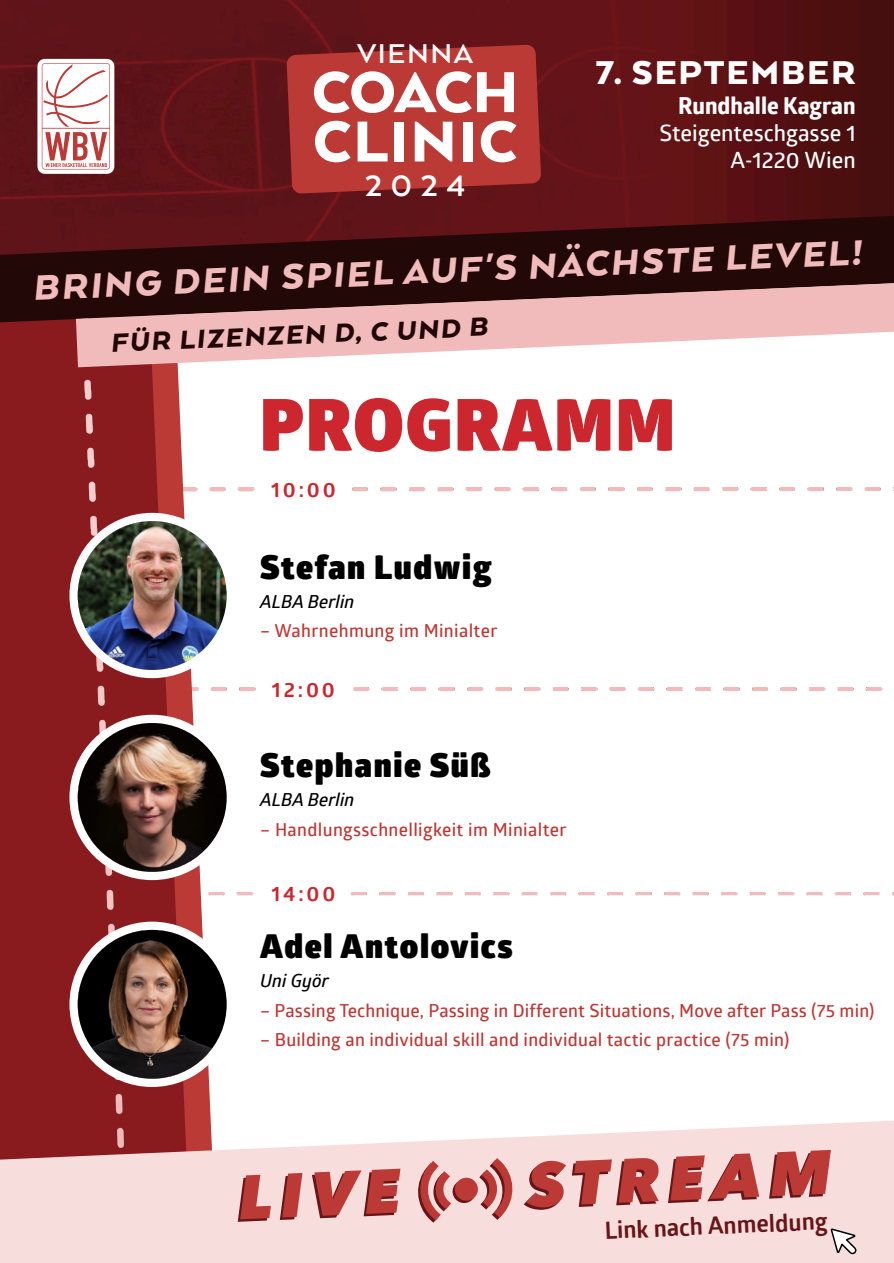
<style>
.page{position:relative;width:894px;height:1263px;background:#fff}
.page>*{position:absolute;margin:0;border:0;box-sizing:border-box;transform-origin:0 0}
.t1{font:900 72px "Glober";letter-spacing:.025em;color:#cc272e}
.t2{font:900 66.45px/49.3px "Arquitecta";letter-spacing:.025em;color:#fff}
.t3{font:italic 800 61.65px "Avenir Next";color:#671518}
.t4{font:italic 900 40.5px "Arquitecta";color:#f1bbbb}
.t5{font:900 37.95px "Arquitecta";letter-spacing:.05em;color:#fff}
.t6{font:700 33.9px "Arquitecta";color:#fff}
.t7{font:900 33px "Glober";letter-spacing:.05em;color:#000}
.t8{font:700 31.35px "Arquitecta";letter-spacing:.05em;color:#fff}
.t9{font:italic 900 30px "Arquitecta";color:#220708}
.t10{font:700 24px "Glober";color:#671518}
.t11{font:700 22.95px "Globerx";color:#fff}
.t12{font:600 22.5px/27px "Glober";color:#fff;text-align:right}
.t13{font:700 21px "Glober";letter-spacing:.135em;color:#cd252d}
.t14{font:600 18px "Glober";letter-spacing:.015em;color:#bc3a36}
.t15{font:italic 600 18px "Glober";color:#000}
</style>
<div class="page">
<img style="left:0;top:0;width:893px;height:215px">
<div style="left:0;top:325px;width:81px;height:795px;background:#891b1f"></div>
<img style="left:81px;top:367px;width:802px;height:753px">
<svg style="left:0;top:215px;width:893px;height:110px;background:#350b0c"></svg>
<svg style="left:76px;top:282px;width:817px;height:85px;fill:#f1bbbb"></svg>
<svg style="left:0;top:1120px;width:893px;height:143px;background:#f2d4d4"></svg>
<svg style="left:286px;top:47px;width:255px;height:147px;background:#b43633"></svg>
<svg style="left:37px;top:59px;width:77px;height:115px"></svg>
<svg style="left:69px;top:922px;width:166px;height:165px"></svg>
<img style="left:78px;top:930px;width:148px;height:149px;border-radius:50%">
<svg style="left:69px;top:715px;width:166px;height:165px"></svg>
<img style="left:78px;top:723px;width:148px;height:149px;border-radius:50%">
<svg style="left:69px;top:513px;width:166px;height:165px"></svg>
<img style="left:78px;top:521px;width:148px;height:149px;border-radius:50%">
<div style="left:260px;top:471px;width:87px;height:38px;background:#fff;border-radius:19px"></div>
<div style="left:260px;top:673px;width:87px;height:33px;background:#fff;border-radius:16px"></div>
<div style="left:260px;top:878px;width:87px;height:32px;background:#fff;border-radius:16px"></div>
<svg style="left:452px;top:1180px;width:23px;height:23px"></svg>
<svg style="left:479px;top:1158px;width:37px;height:62px;background:#d59291"></svg>
<svg style="left:413px;top:1161px;width:38px;height:62px;background:#d69493"></svg>
<div style="left:454px;top:1177px;width:24px;height:24px;background:#bc3a36;border-radius:50%"></div>
<svg style="left:829px;top:1227px;width:28px;height:28px"></svg>
<h3 class="t8" style="left:357px;top:39px;width:117px">VIENNA</h3>
<h2 class="t2" style="left:312px;top:71px;width:208px">COACH<br>CLINIC</h2>
<h3 class="t6" style="left:365px;top:171px;width:102px">2024</h3>
<h3 class="t5" style="left:595px;top:56px;width:261px">7. SEPTEMBER</h3>
<p class="t11" style="left:677px;top:96px;width:179px">Rundhalle Kagran</p>
<p class="t12" style="left:659px;top:121px;width:197px">Steigenteschgasse 1<br>A-1220 Wien</p>
<h3 class="t4" style="left:32px;top:266px;width:830px;rotate:-2deg">BRING DEIN SPIEL AUF'S NÄCHSTE LEVEL!</h3>
<h3 class="t9" style="left:110px;top:328px;width:379px;rotate:-2deg">FÜR LIZENZEN D, C UND B</h3>
<h1 class="t1" style="left:260px;top:397px;width:417px">PROGRAMM</h1>
<p class="t13" style="left:271px;top:482px;width:66px">10:00</p>
<h3 class="t7" style="left:260px;top:554px;width:233px">Stefan Ludwig</h3>
<p class="t15" style="left:260px;top:594px;width:96px">ALBA Berlin</p>
<p class="t14" style="left:260px;top:624px;width:239px">– Wahrnehmung im Minialter</p>
<p class="t13" style="left:272px;top:681px;width:64px">12:00</p>
<h3 class="t7" style="left:260px;top:752px;width:232px">Stephanie Süß</h3>
<p class="t15" style="left:260px;top:793px;width:96px">ALBA Berlin</p>
<p class="t14" style="left:260px;top:822px;width:308px">– Handlungsschnelligkeit im Minialter</p>
<p class="t13" style="left:271px;top:885px;width:65px">14:00</p>
<h3 class="t7" style="left:260px;top:933px;width:254px">Adel Antolovics</h3>
<p class="t15" style="left:260px;top:974px;width:70px">Uni Györ</p>
<p class="t14" style="left:260px;top:1003px;width:615px">– Passing Technique, Passing in Different Situations, Move after Pass (75 min)</p>
<p class="t14" style="left:260px;top:1032px;width:530px">– Building an individual skill and individual tactic practice (75 min)</p>
<h3 class="t3" style="left:235px;top:1160px;width:164px;rotate:-2deg">LIVE</h3>
<h3 class="t3" style="left:524px;top:1146px;width:305px;rotate:-2deg">STREAM</h3>
<h3 class="t10" style="left:604px;top:1220px;width:224px;rotate:-2deg">Link nach Anmeldung</h3>
</div>
